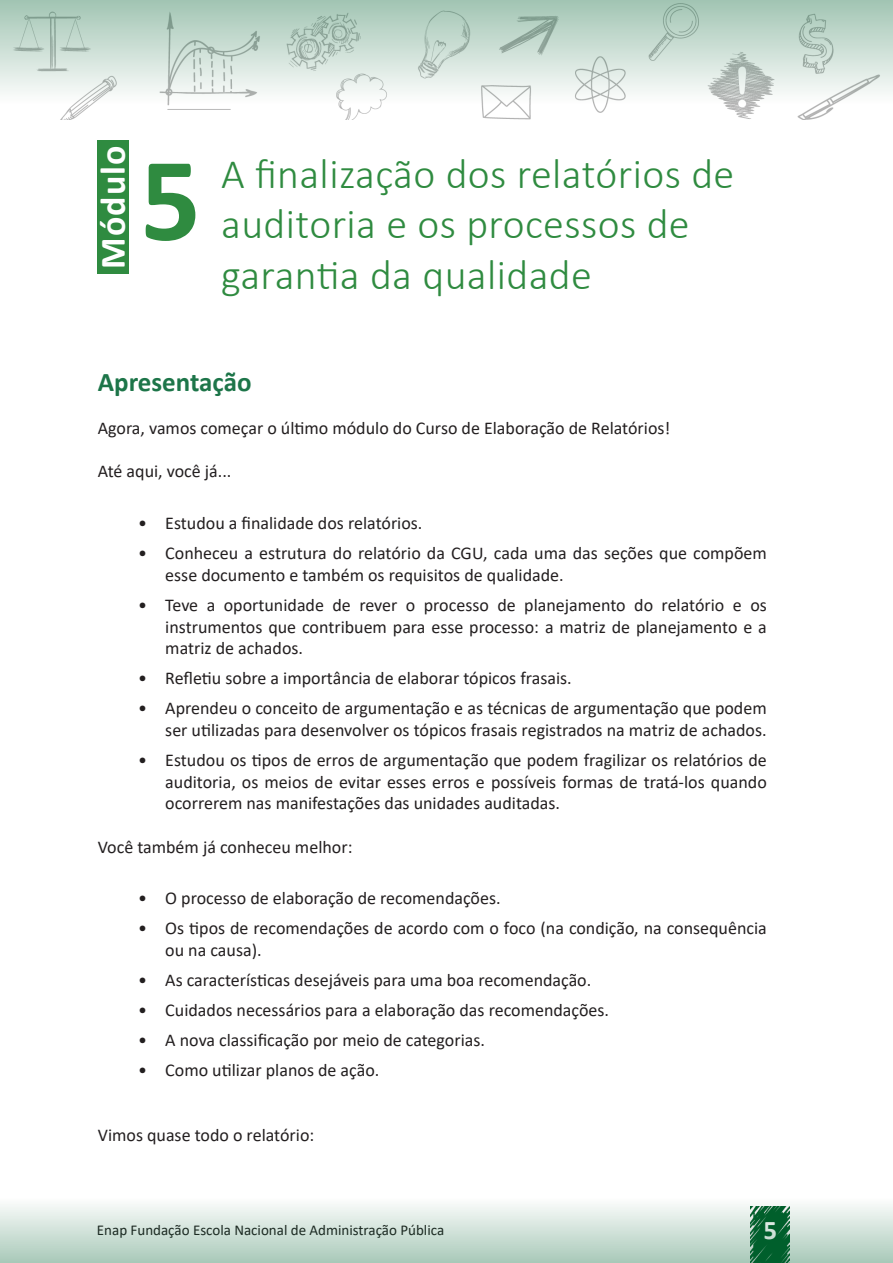
<style>
.page{position:relative;width:893px;height:1263px;background:#fff}
.page>*{position:absolute;margin:0;border:0;box-sizing:border-box;transform-origin:0 0}
.Nome_do_curso_capa{font:700 120px "Calibri";color:#2f8b40}
.Módulo_capa{font:300 42px/50.4px "Calibri";letter-spacing:.01em;color:#2f8b40}
.Nome_do_curso_capa-2{font:700 36px "Calibri";letter-spacing:.03em;color:#fff}
.Sub-titulo{font:700 27px "Calibri";color:#1d7549}
.t1{font:700 27px "Calibri";color:#fff}
.texto{font:18px/21.6px "Calibri";color:#231f20}
.t2{font:15px "Calibri";color:#231f20}
</style>
<div class="page">
<svg style="left:0;top:0;width:893px;height:120px"></svg>
<svg style="left:0;top:1205px;width:893px;height:58px;background:#c6dbd0"></svg>
<div style="left:98px;top:140px;width:31px;height:134px;background:#2f8b40"></div>
<p class="Nome_do_curso_capa-2" style="left:87px;top:269px;width:125px;rotate:-90deg">Módulo</p>
<p class="Módulo_capa" style="left:221px;top:148px;width:515px">A finalização dos relatórios de auditoria e os processos de garantia da qualidade</p>
<p class="Nome_do_curso_capa" style="left:140px;top:115px;width:62px">5</p>
<p class="Sub-titulo" style="left:98px;top:363px;width:155px">Apresentação</p>
<p class="texto" style="left:98px;top:417px;width:574px">Agora, vamos começar o último módulo do Curso de Elaboração de Relatórios!</p>
<p class="texto" style="left:98px;top:460px;width:135px">Até aqui, você já...</p>
<p class="texto" style="left:138px;top:512px;width:286px">• Estudou a finalidade dos relatórios.</p>
<p class="texto" style="left:165px;top:542px;width:603px;text-indent:-27px">• Conheceu a estrutura do relatório da CGU, cada uma das seções que compõem esse documento e também os requisitos de qualidade.</p>
<p class="texto" style="left:165px;top:594px;width:603px;text-align:justify;text-indent:-27px">• Teve a oportunidade de rever o processo de planejamento do relatório e os instrumentos que contribuem para esse processo: a matriz de planejamento e a matriz de achados.</p>
<p class="texto" style="left:138px;top:667px;width:435px">• Refletiu sobre a importância de elaborar tópicos frasais.</p>
<p class="texto" style="left:138px;top:697px;width:630px;text-align:right">• Aprendeu o conceito de argumentação e as técnicas de argumentação que podem ser utilizadas para desenvolver os tópicos frasais registrados na matriz de achados.</p>
<p class="texto" style="left:165px;top:749px;width:603px;text-align:justify;text-indent:-27px">• Estudou os tipos de erros de argumentação que podem fragilizar os relatórios de auditoria, os meios de evitar esses erros e possíveis formas de tratá-los quando ocorrerem nas manifestações das unidades auditadas.</p>
<p class="texto" style="left:98px;top:835px;width:256px">Você também já conheceu melhor:</p>
<p class="texto" style="left:138px;top:887px;width:364px">• O processo de elaboração de recomendações.</p>
<p class="texto" style="left:165px;top:917px;width:603px;text-indent:-27px">• Os tipos de recomendações de acordo com o foco (na condição, na consequência ou na causa).</p>
<p class="texto" style="left:138px;top:969px;width:454px">• As características desejáveis para uma boa recomendação.</p>
<p class="texto" style="left:138px;top:999px;width:472px">• Cuidados necessários para a elaboração das recomendações.</p>
<p class="texto" style="left:138px;top:1029px;width:348px">• A nova classificação por meio de categorias.</p>
<p class="texto" style="left:138px;top:1059px;width:243px">• Como utilizar planos de ação.</p>
<p class="texto" style="left:98px;top:1124px;width:218px">Vimos quase todo o relatório:</p>
<p class="t2" style="left:97px;top:1220px;width:349px">Enap Fundação Escola Nacional de Administração Pública</p>
<h3 class="t1" style="left:763px;top:1210px;width:15px">5</h3>
</div>
